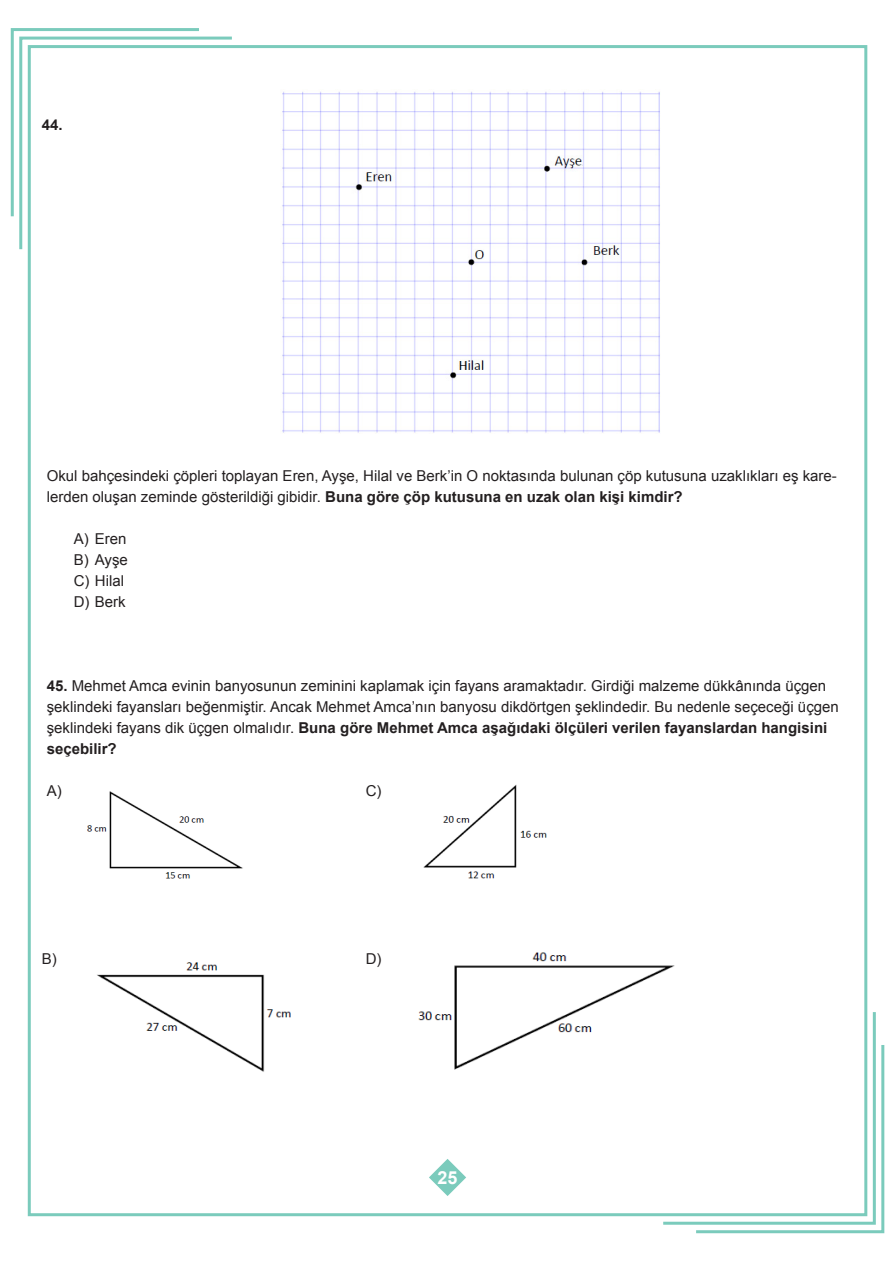
<style>
.page{position:relative;width:893px;height:1263px;background:#fff}
.page>*{position:absolute;margin:0;border:0;box-sizing:border-box;transform-origin:0 0}
.t1{font:700 18px "Arial";color:#fff}
.t2{font:15px/21px "Arial";color:#231f20}
.t3{font:700 15px "Arial";color:#231f20}
.s1{font-weight:700}
</style>
<div class="page">
<svg style="left:19px;top:36px;width:216px;height:216px"></svg>
<svg style="left:10px;top:28px;width:192px;height:191px"></svg>
<svg style="left:660px;top:1009px;width:216px;height:216px"></svg>
<svg style="left:693px;top:1042px;width:192px;height:192px"></svg>
<svg style="left:429px;top:1159px;width:37px;height:37px"></svg>
<img style="left:282px;top:91px;width:378px;height:342px">
<img style="left:87px;top:791px;width:156px;height:88px">
<img style="left:97px;top:962px;width:194px;height:110px">
<img style="left:423px;top:785px;width:124px;height:94px">
<img style="left:418px;top:952px;width:261px;height:122px">
<p class="t3" style="left:42px;top:115px;width:22px">44.</p>
<p class="t2" style="left:47px;top:465px;width:792px">Okul bahçesindeki çöpleri toplayan Eren, Ayşe, Hilal ve Berk’in O noktasında bulunan çöp kutusuna uzaklıkları eş kare&shy;lerden oluşan zeminde gösterildiği gibidir. <span class="s1">Buna göre çöp kutusuna en uzak olan kişi kimdir?</span></p>
<p class="t2" style="left:74px;top:528px;width:56px">A) Eren<br>B) Ayşe<br>C) Hilal<br>D) Berk</p>
<p class="t2" style="left:47px;top:675px;width:794px"><span class="s1">45.</span> Mehmet Amca evinin banyosunun zeminini kaplamak için fayans aramaktadır. Girdiği malzeme dükkânında üçgen şeklindeki fayansları beğenmiştir. Ancak Mehmet Amca’nın banyosu dikdörtgen şeklindedir. Bu nedenle seçeceği üçgen şeklindeki fayans dik üçgen olmalıdır. <span class="s1">Buna göre Mehmet Amca aşağıdaki ölçüleri verilen fayanslardan hangisini seçebilir?</span></p>
<p class="t2" style="left:47px;top:780px;width:16px">A)</p>
<p class="t2" style="left:366px;top:780px;width:17px">C)</p>
<p class="t2" style="left:42px;top:948px;width:16px">B)</p>
<p class="t2" style="left:366px;top:948px;width:17px">D)</p>
<p class="t1" style="left:438px;top:1171px;width:22px">25</p>
</div>
